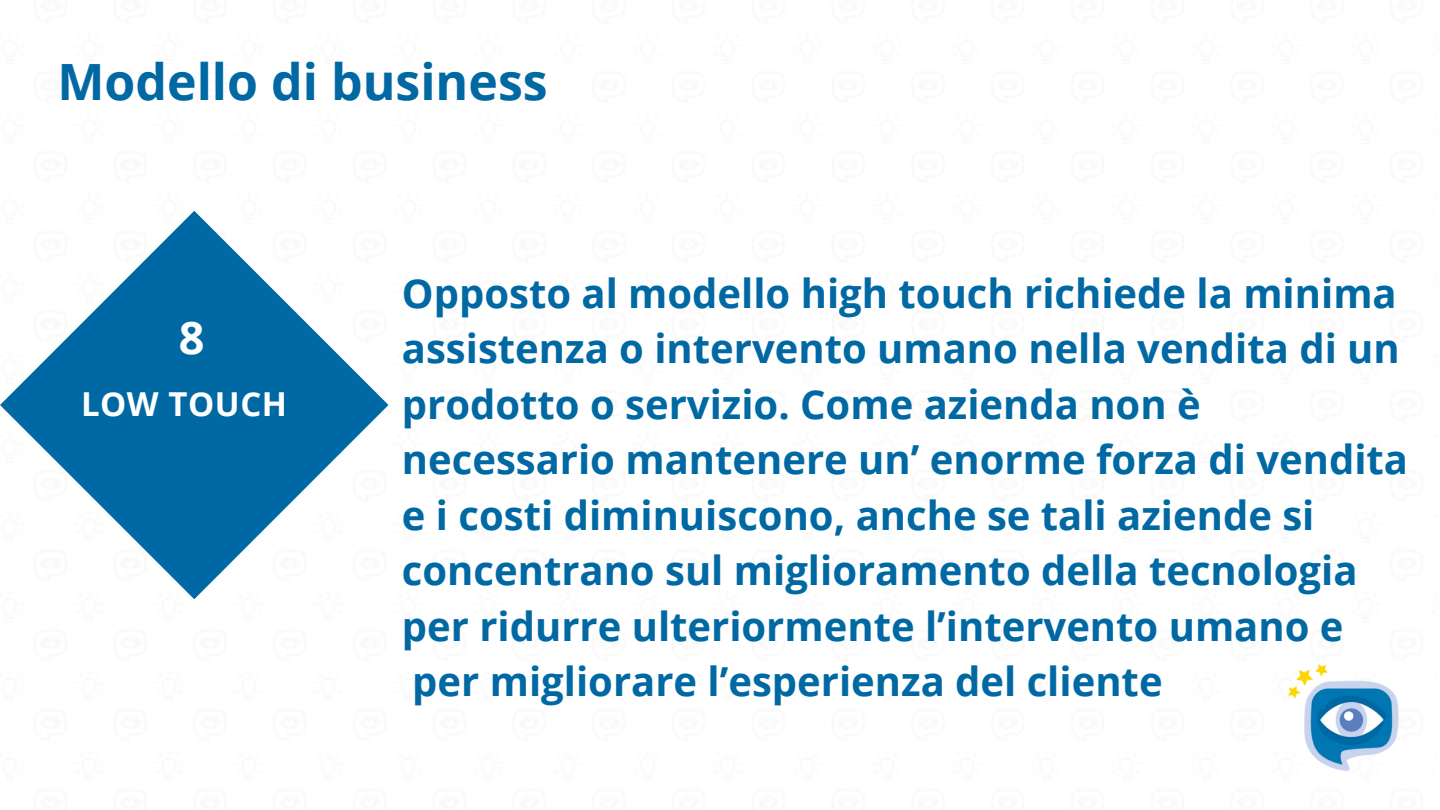
<style>
.page{position:relative;width:1440px;height:810px;background:#fff}
.page>*{position:absolute;margin:0;border:0;box-sizing:border-box;transform-origin:0 0}
.t1{font:700 50px "Open Sans";color:#0068a3}
.t2{font:700 45px "Open Sans";color:#fff}
.t3{font:700 40px/55.5px "Open Sans";color:#0068a3}
.t4{font:700 33px "Open Sans";letter-spacing:.015em;color:#fff}
</style>
<div class="page">
<img style="left:1288px;top:664px;width:111px;height:107px">
<svg style="left:0;top:211px;width:388px;height:388px"></svg>
<h2 class="t1" style="left:57px;top:47px;width:492px">Modello di business</h2>
<p class="t2" style="left:179px;top:306px;width:27px">8</p>
<h1 class="t4" style="left:81px;top:381px;width:208px">LOW TOUCH</h1>
<p class="t3" style="left:402px;top:264px;width:1008px">Opposto al modello high touch richiede la minima assistenza o intervento umano nella vendita di un prodotto o servizio. Come azienda non è necessario mantenere un’ enorme forza di vendita e i costi diminuiscono, anche se tali aziende si concentrano sul miglioramento della tecnologia per ridurre ulteriormente l’intervento umano e per migliorare l’esperienza del cliente</p>
</div>
